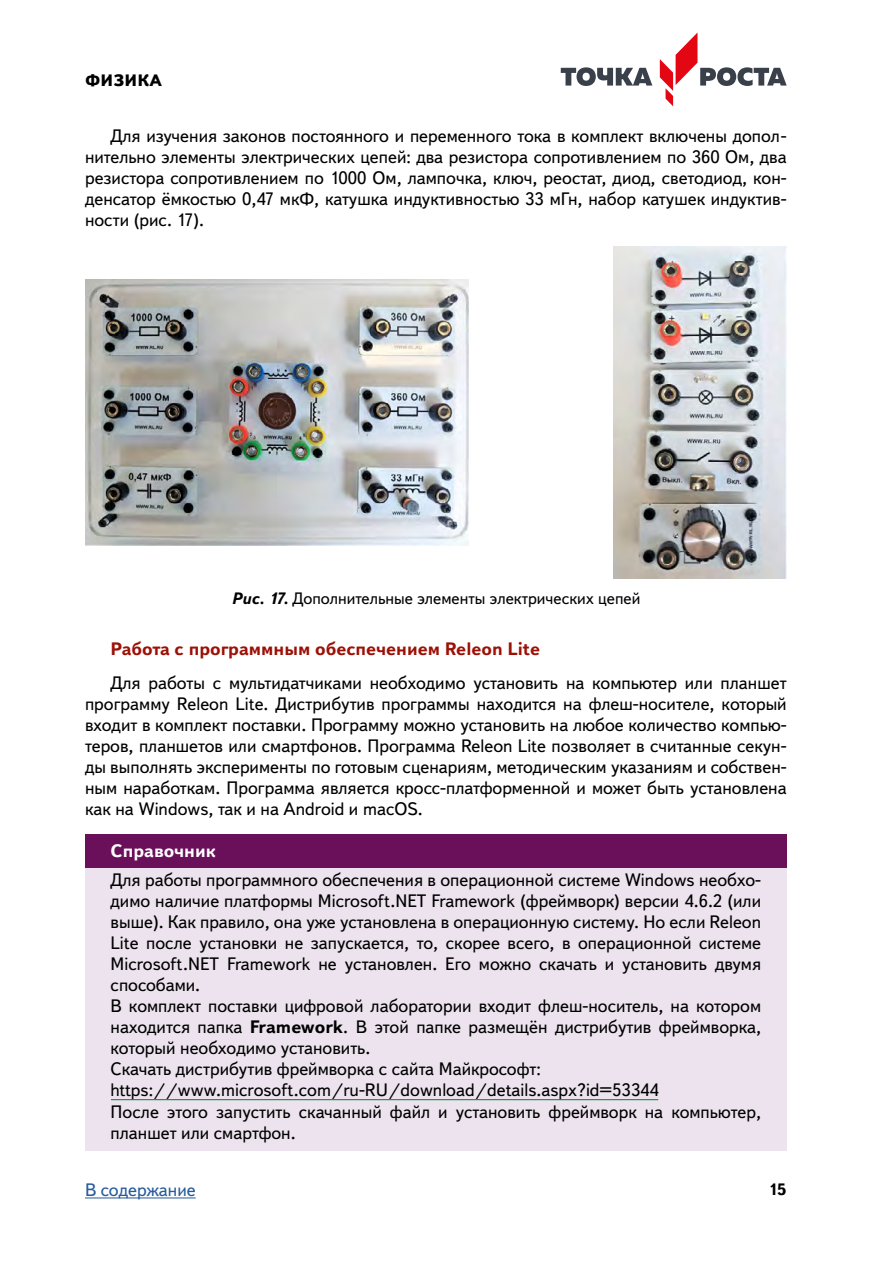
<style>
.page{position:relative;width:893px;height:1263px;background:#fff}
.page>*{position:absolute;margin:0;border:0;box-sizing:border-box;transform-origin:0 0}
.Основной{font:18px/21px "Textbook New";color:#000;text-align:justify}
.Плашка_Справочник{font:18px/21px "Textbook New";color:#000;text-align:justify}
.Заг_3{font:700 18px "Textbook New";color:#9c1006}
.t1{font:18px "Textbook New";color:#275b9b}
.Плашка_Заг_Справочни{font:700 18px "Textbook New";color:#fff}
.Рис__Подпись{font:16.5px "Textbook New";color:#000}
.t2{font:800 16.5px "Textbook New";letter-spacing:.01em;color:#000}
.t3{font:700 16.5px "Textbook New";color:#000}
.s1{font-weight:700;font-style:italic}
.s2{font-weight:700}
</style>
<div class="page">
<hr style="left:85px;top:1197px;width:111px;height:1px;background:#275b9b">
<svg style="left:561px;top:67px;width:91px;height:19px"></svg>
<svg style="left:660px;top:32px;width:127px;height:74px"></svg>
<div style="left:85px;top:834px;width:702px;height:35px;background:#6a0f5a"></div>
<div style="left:85px;top:868px;width:702px;height:136px;background:#ece3ee"></div>
<div style="left:85px;top:994px;width:702px;height:73px;background:#ece3ee"></div>
<div style="left:85px;top:1057px;width:702px;height:31px;background:#ece3ee"></div>
<div style="left:85px;top:1078px;width:702px;height:31px;background:#ece3ee"></div>
<div style="left:85px;top:1099px;width:702px;height:52px;background:#ece3ee"></div>
<img style="left:85px;top:279px;width:384px;height:266px">
<img style="left:614px;top:246px;width:173px;height:332px">
<hr style="left:111px;top:1099px;width:547px;height:1px;background:#007c34">
<p class="t2" style="left:85px;top:70px;width:78px">ФИЗИКА</p>
<p class="Основной" style="left:85px;top:125px;width:703px;text-indent:26px">Для изучения законов постоянного и переменного тока в комплект включены допол&shy;нительно элементы электрических цепей: два резистора сопротивлением по 360 Ом, два резистора сопротивлением по 1000 Ом, лампочка, ключ, реостат, диод, светодиод, кон&shy;денсатор ёмкостью 0,47 мкФ, катушка индуктивностью 33 мГн, набор катушек индуктив&shy;ности (рис. 17).</p>
<p class="Рис__Подпись" style="left:231px;top:588px;width:410px"><span class="s1">Рис. 17.</span> Дополнительные элементы электрических цепей</p>
<p class="Заг_3" style="left:111px;top:637px;width:431px">Работа с программным обеспечением Releon Lite</p>
<p class="Основной" style="left:85px;top:672px;width:703px;text-indent:26px">Для работы с мультидатчиками необходимо установить на компьютер или планшет программу Releon Lite. Дистрибутив программы находится на флеш-носителе, который входит в комплект поставки. Программу можно установить на любое количество компью&shy;теров, планшетов или смартфонов. Программа Releon Lite позволяет в считанные секун&shy;ды выполнять эксперименты по готовым сценариям, методическим указаниям и собствен&shy;ным наработкам. Программа является кросс-платформенной и может быть установлена как на Windows, так и на Android и macOS.</p>
<p class="Плашка_Заг_Справочни" style="left:111px;top:839px;width:106px">Справочник</p>
<p class="Плашка_Справочник" style="left:111px;top:870px;width:652px">Для работы программного обеспечения в операционной системе Windows необхо&shy;димо наличие платформы Microsoft.NET Framework (фреймворк) версии 4.6.2 (или выше). Как правило, она уже установлена в операционную систему. Но если Releon Lite после установки не запускается, то, скорее всего, в операционной системе Microsoft.NET Framework не установлен. Его можно скачать и установить двумя способами.</p>
<p class="Плашка_Справочник" style="left:111px;top:996px;width:652px">В комплект поставки цифровой лаборатории входит флеш-носитель, на котором находится папка <span class="s2">Framework</span>. В этой папке размещён дистрибутив фреймворка, который необходимо установить.</p>
<p class="Плашка_Справочник" style="left:111px;top:1059px;width:432px">Скачать дистрибутив фреймворка с сайта Майкрософт:</p>
<p class="Плашка_Справочник" style="left:111px;top:1080px;width:550px">https://www.microsoft.com/ru-RU/download/details.aspx?id=53344</p>
<p class="Плашка_Справочник" style="left:111px;top:1101px;width:652px">После этого запустить скачанный файл и установить фреймворк на компьютер, планшет или смартфон.</p>
<p class="t1" style="left:85px;top:1179px;width:112px">В содержание</p>
<p class="t3" style="left:769px;top:1179px;width:19px">15</p>
</div>
